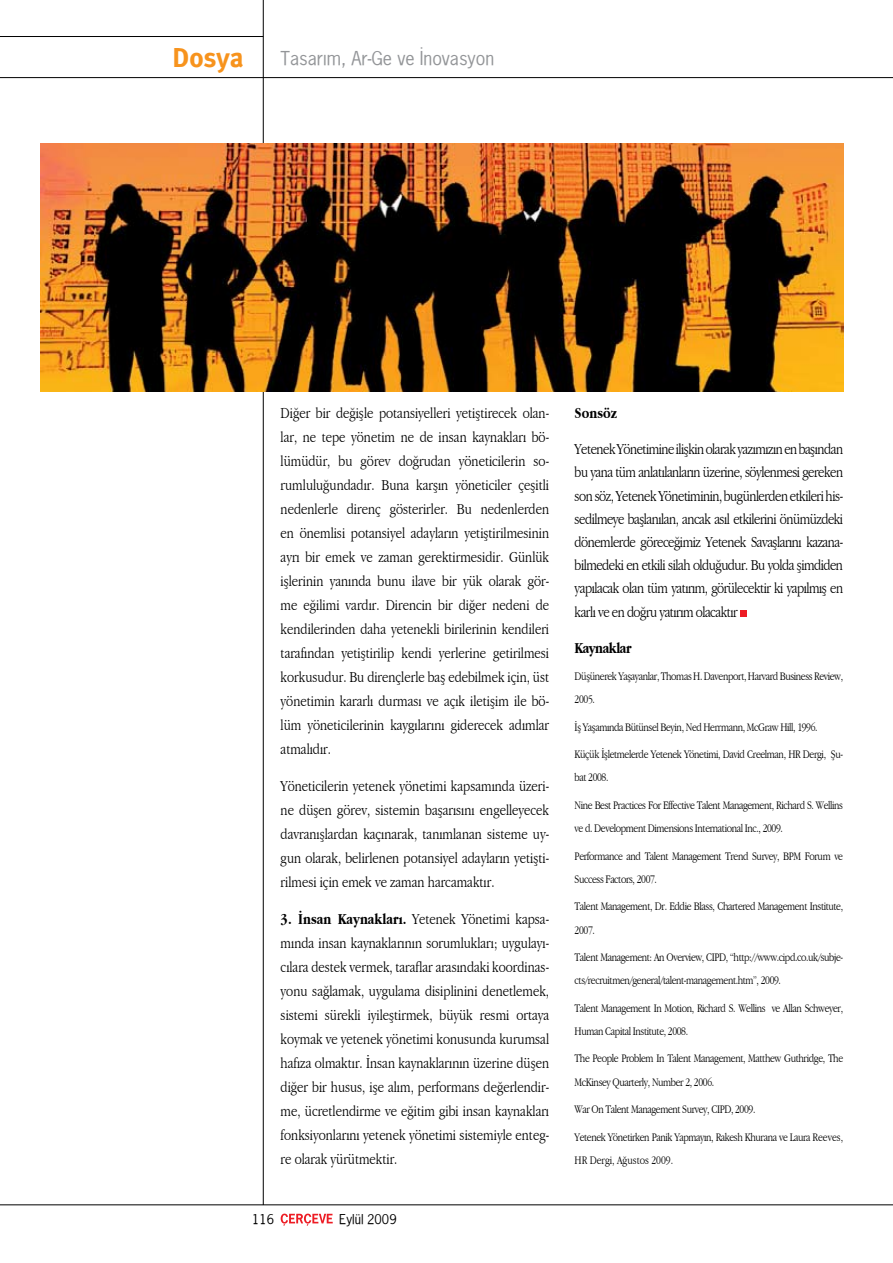
<style>
.page{position:relative;width:893px;height:1263px;background:#fff}
.page>*{position:absolute;margin:0;border:0;box-sizing:border-box;transform-origin:0 0}
.t1{font:700 27px "Sumerbank";color:#f7931d}
.t2{font:18px "News Gothic";color:#939598}
.t3{font:300 condensed 15.75px/24px "Garamond";color:#000;text-align:justify}
.t4{font:700 condensed 15.75px "Garamond";letter-spacing:-.03em;color:#000}
.t5{font:12.75px "News Gothic";color:#000}
.t6{font:300 condensed 12px/23.2px "Garamond";letter-spacing:-.03em;color:#000}
.s1{font-weight:700}
</style>
<div class="page">
<hr style="left:263px;top:0;width:1px;height:1205px;background:#000">
<svg style="left:281px;top:1213px;width:52px;height:13px"></svg>
<hr style="left:0;top:1204px;width:893px;height:1px;background:#000">
<hr style="left:0;top:77px;width:893px;height:1px;background:#000">
<hr style="left:0;top:36px;width:263px;height:1px;background:#000">
<div style="left:740px;top:610px;width:7px;height:7px;background:#ed1c24"></div>
<img style="left:40px;top:144px;width:803px;height:248px">
<h1 class="t1" style="left:172px;top:42px;width:73px">Dosya</h1>
<p class="t2" style="left:281px;top:47px;width:215px">Tasarım, Ar-Ge ve İnovasyon</p>
<p class="t3" style="left:281px;top:401px;width:270px">Diğer bir değişle potansiyelleri yetiştirecek olan&shy;lar, ne tepe yönetim ne de insan kaynakları bö&shy;lümüdür, bu görev doğrudan yöneticilerin so&shy;rumluluğundadır. Buna karşın yöneticiler çeşitli nedenlerle direnç gösterirler. Bu nedenlerden en önemlisi potansiyel adayların yetiştirilmesinin ayrı bir emek ve zaman gerektirmesidir. Günlük işlerinin yanında bunu ilave bir yük olarak gör&shy;me eğilimi vardır. Direncin bir diğer nedeni de kendilerinden daha yetenekli birilerinin kendileri tarafından yetiştirilip kendi yerlerine getirilmesi korkusudur. Bu dirençlerle baş edebilmek için, üst yönetimin kararlı durması ve açık iletişim ile bö&shy;lüm yöneticilerinin kaygılarını giderecek adımlar atmalıdır.</p>
<p class="t3" style="left:281px;top:774px;width:270px">Yöneticilerin yetenek yönetimi kapsamında üzeri&shy;ne düşen görev, sistemin başarısını engelleyecek davranışlardan kaçınarak, tanımlanan sisteme uy&shy;gun olarak, belirlenen potansiyel adayların yetişti&shy;rilmesi için emek ve zaman harcamaktır.</p>
<p class="t3" style="left:281px;top:907px;width:270px"><span class="s1">3. İnsan Kaynakları.</span> Yetenek Yönetimi kapsa&shy;mında insan kaynaklarının sorumlukları; uygulayı&shy;cılara destek vermek, taraflar arasındaki koordinas&shy;yonu sağlamak, uygulama disiplinini denetlemek, sistemi sürekli iyileştirmek, büyük resmi ortaya koymak ve yetenek yönetimi konusunda kurumsal hafıza olmaktır. İnsan kaynaklarının üzerine düşen diğer bir husus, işe alım, performans değerlendir&shy;me, ücretlendirme ve eğitim gibi insan kaynakları fonksiyonlarını yetenek yönetimi sistemiyle enteg&shy;re olarak yürütmektir.</p>
<p class="t5" style="left:252px;top:1211px;width:24px">116</p>
<p class="t5" style="left:339px;top:1211px;width:59px">Eylül 2009</p>
<p class="t4" style="left:575px;top:404px;width:44px">Sonsöz</p>
<p class="t3" style="left:575px;top:437px;width:270px;line-height:23.2px">Yetenek Yönetimine ilişkin olarak yazımızın en başından bu yana tüm anlatılanların üzerine, söylenmesi gereken son söz, Yetenek Yönetiminin, bugünlerden etkileri his&shy;sedilmeye başlanılan, ancak asıl etkilerini önümüzdeki dönemlerde göreceğimiz Yetenek Savaşlarını kazana&shy;bilmedeki en etkili silah olduğudur. Bu yolda şimdiden yapılacak olan tüm yatırım, görülecektir ki yapılmış en karlı ve en doğru yatırım olacaktır</p>
<p class="t4" style="left:575px;top:639px;width:58px">Kaynaklar</p>
<p class="t6" style="left:575px;top:665px;width:270px">Düşünerek Yaşayanlar, Thomas H. Davenport, Harvard Business Review,<br>2005.</p>
<p class="t6" style="left:575px;top:715px;width:244px">İş Yaşamında Bütünsel Beyin, Ned Herrmann, McGraw Hill, 1996.</p>
<p class="t6" style="left:575px;top:743px;width:270px">Küçük İşletmelerde Yetenek Yönetimi, David Creelman, HR Dergi, Şu&shy;bat 2008.</p>
<p class="t6" style="left:575px;top:793px;width:270px">Nine Best Practices For Effective Talent Management, Richard S. Wellins ve d. Development Dimensions International Inc., 2009.</p>
<p class="t6" style="left:575px;top:844px;width:270px">Performance and Talent Management Trend Survey, BPM Forum ve<br>Success Factors, 2007.</p>
<p class="t6" style="left:575px;top:895px;width:270px">Talent Management, Dr. Eddie Blass, Chartered Management Institute,<br>2007.</p>
<p class="t6" style="left:575px;top:945px;width:270px">Talent Management: An Overview, CIPD, “http://www.cipd.co.uk/subje&shy;cts/recruitmen/general/talent-management.htm”, 2009.</p>
<p class="t6" style="left:575px;top:996px;width:270px">Talent Management In Motion, Richard S. Wellins ve Allan Schweyer,<br>Human Capital Institute, 2008.</p>
<p class="t6" style="left:575px;top:1047px;width:270px">The People Problem In Talent Management, Matthew Guthridge, The<br>McKinsey Quarterly, Number 2, 2006.</p>
<p class="t6" style="left:575px;top:1097px;width:182px">War On Talent Management Survey, CIPD, 2009.</p>
<p class="t6" style="left:575px;top:1125px;width:270px">Yetenek Yönetirken Panik Yapmayın, Rakesh Khurana ve Laura Reeves,<br>HR Dergi, Ağustos 2009.</p>
</div>
